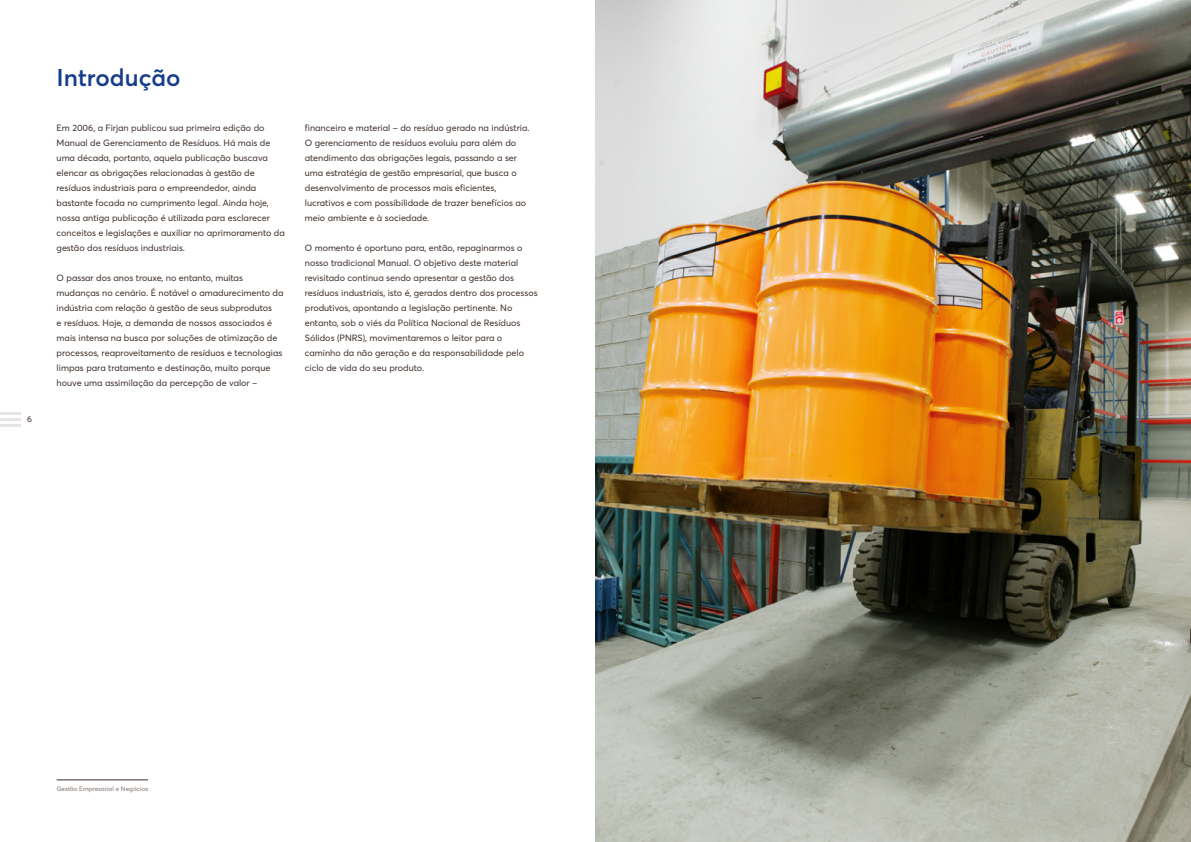
<style>
.page{position:relative;width:1191px;height:842px;background:#fff}
.page>*{position:absolute;margin:0;border:0;box-sizing:border-box;transform-origin:0 0}
.t1{font:600 24px "Averta";color:#153d8a}
.t2{font:9px/15px "Averta";color:#3a2c26}
.t3{font:8.5px "Averta";color:#3a2c26}
.t4{font:6.4px "Averta";color:#7f716c}
</style>
<div class="page">
<hr style="left:0;top:413px;width:21px;height:2px;background:#e8e4e3">
<hr style="left:0;top:418px;width:21px;height:3px;background:#e8e4e3">
<hr style="left:0;top:424px;width:21px;height:2px;background:#e8e4e3">
<hr style="left:57px;top:780px;width:91px;height:1px;background:#3a2c26">
<img style="left:596px;top:0;width:595px;height:842px">
<p class="t3" style="left:27px;top:414px;width:6px">6</p>
<h1 class="t1" style="left:57px;top:61px;width:125px">Introdução</h1>
<p class="t2" style="left:57px;top:120px;width:230px">Em 2006, a Firjan publicou sua primeira edição do Manual de Gerenciamento de Resíduos. Há mais de uma década, portanto, aquela publicação buscava elencar as obrigações relacionadas à gestão de resíduos industriais para o empreendedor, ainda bastante focada no cumprimento legal. Ainda hoje, nossa antiga publicação é utilizada para esclarecer conceitos e legislações e auxiliar no aprimoramento da gestão dos resíduos industriais.</p>
<p class="t2" style="left:57px;top:270px;width:228px">O passar dos anos trouxe, no entanto, muitas mudanças no cenário. É notável o amadurecimento da indústria com relação à gestão de seus subprodutos<br>e resíduos. Hoje, a demanda de nossos associados é mais intensa na busca por soluções de otimização de processos, reaproveitamento de resíduos e tecnologias limpas para tratamento e destinação, muito porque houve uma assimilação da percepção de valor –</p>
<p class="t2" style="left:305px;top:120px;width:226px">financeiro e material – do resíduo gerado na indústria.<br>O gerenciamento de resíduos evoluiu para além do atendimento das obrigações legais, passando a ser uma estratégia de gestão empresarial, que busca o desenvolvimento de processos mais eficientes, lucrativos e com possibilidade de trazer benefícios ao meio ambiente e à sociedade.</p>
<p class="t2" style="left:305px;top:240px;width:234px">O momento é oportuno para, então, repaginarmos o nosso tradicional Manual. O objetivo deste material revisitado continua sendo apresentar a gestão dos resíduos industriais, isto é, gerados dentro dos processos produtivos, apontando a legislação pertinente. No entanto, sob o viés da Política Nacional de Resíduos Sólidos (PNRS), movimentaremos o leitor para o caminho da não geração e da responsabilidade pelo ciclo de vida do seu produto.</p>
<p class="t4" style="left:57px;top:784px;width:93px">Gestão Empresarial e Negócios</p>
</div>
